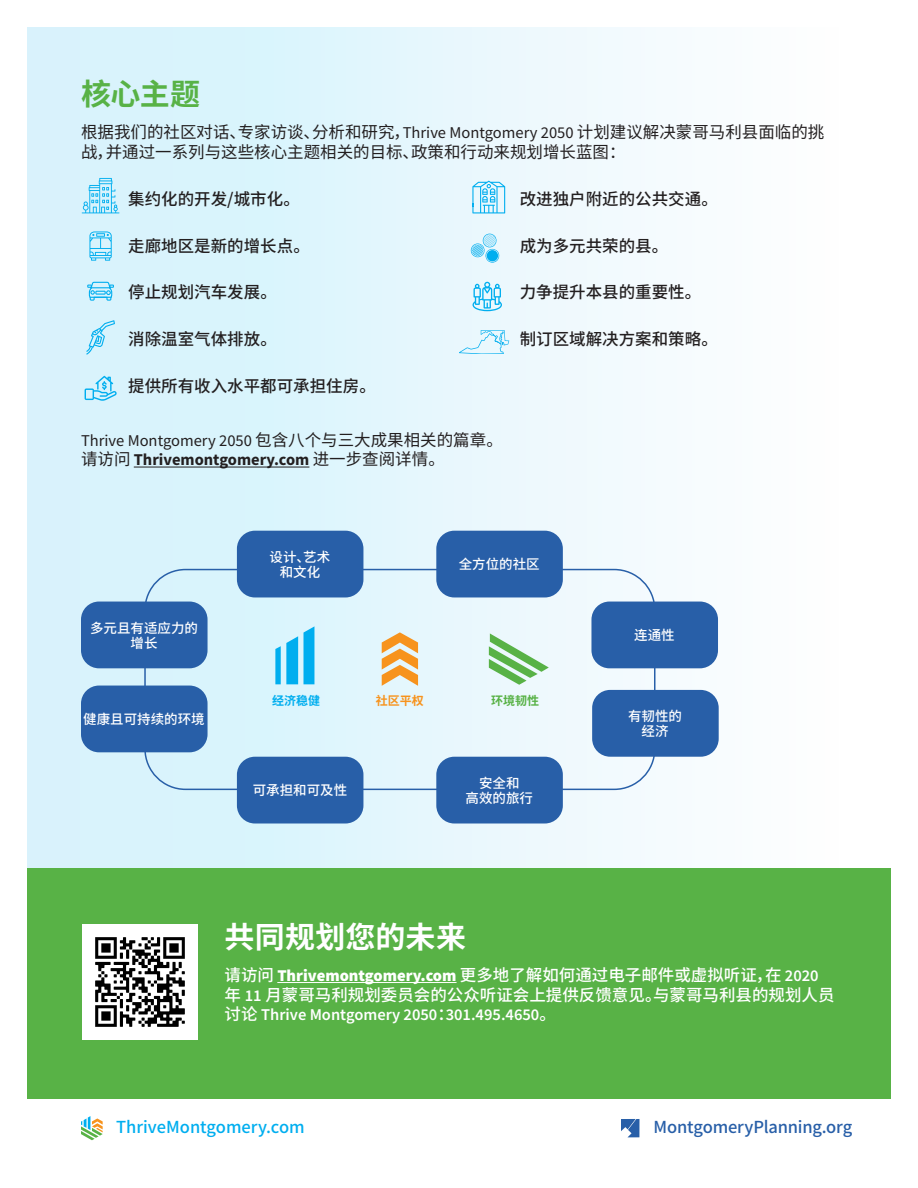
<style>
.page{position:relative;width:918px;height:1188px;background:#fff}
.page>*{position:absolute;margin:0;border:0;box-sizing:border-box;transform-origin:0 0}
.t1{font:700 30px "Noto Sans CJ Ksc";letter-spacing:.005em;color:#fff}
.t2{font:700 30px "Noto Sans CJ Ksc";color:#58b246}
.t3{font:16.5px/19.8px "Noto Sans CJ Ksc";color:#231f20}
.basic_p_icon{font:500 16.5px/19.8px "Noto Sans CJ Ksc";color:#fff}
.t4{font:500 16.5px "Noto Sans CJ Ksc";color:#231f20}
.t5{font:500 16.5px "Noto Sans CJ Ksc";letter-spacing:-.01em;color:#285fa8}
.t6{font:500 16.5px "Noto Sans CJ Ksc";color:#00aeef}
.t7{font:500 13.5px/15px "Noto Sans CJ Ksc";color:#fff;text-align:center}
.intro_p{font:700 12px "Noto Sans CJ Ksc";color:#00aeef}
.intro_p-2{font:700 12px "Noto Sans CJ Ksc";color:#f7931d}
.intro_p-3{font:700 12px "Noto Sans CJ Ksc";color:#58b246}
.s1{font-family:"Source Sans Pro"}
.s2{font-family:"Source Sans Pro";font-weight:700}
.s3{font-family:"Source Sans Pro";font-weight:900}
.s4{font-family:"Source Sans Pro";font-weight:600}
</style>
<div class="page">
<div style="left:0;top:0;width:918px;height:1188px;background:linear-gradient(to right,#cff0fb,#fff)"></div>
<hr style="left:134px;top:467px;width:175px;height:1px;background:#231f20">
<div style="left:25px;top:868px;width:893px;height:309px;background:#58b246"></div>
<svg style="left:85px;top:376px;width:32px;height:25px"></svg>
<svg style="left:86px;top:320px;width:29px;height:35px"></svg>
<svg style="left:471px;top:234px;width:29px;height:29px"></svg>
<svg style="left:487px;top:235px;width:8px;height:9px"></svg>
<svg style="left:486px;top:236px;width:8px;height:9px"></svg>
<svg style="left:473px;top:282px;width:29px;height:29px"></svg>
<svg style="left:87px;top:282px;width:27px;height:19px"></svg>
<svg style="left:459px;top:330px;width:50px;height:24px"></svg>
<svg style="left:472px;top:181px;width:33px;height:32px"></svg>
<hr style="left:277px;top:982px;width:180px;height:1px;background:#fff">
<svg style="left:82px;top:178px;width:37px;height:35px"></svg>
<svg style="left:89px;top:231px;width:23px;height:30px"></svg>
<img style="left:82px;top:925px;width:116px;height:115px">
<div style="left:14px;top:1099px;width:896px;height:89px;background:#fff"></div>
<svg style="left:621px;top:1119px;width:18px;height:18px"></svg>
<svg style="left:81px;top:1116px;width:22px;height:24px"></svg>
<div style="left:0;top:0;width:918px;height:27px;background:#fff"></div>
<div style="left:0;top:0;width:27px;height:1188px;background:#fff"></div>
<div style="left:891px;top:0;width:27px;height:1188px;background:#fff"></div>
<div style="left:436px;top:531px;width:127px;height:66px;background:#285fa8;border-radius:18px"></div>
<div style="left:237px;top:531px;width:126px;height:66px;background:#285fa8;border-radius:18px"></div>
<div style="left:436px;top:757px;width:127px;height:67px;background:#285fa8;border-radius:18px"></div>
<div style="left:237px;top:757px;width:126px;height:67px;background:#285fa8;border-radius:18px"></div>
<div style="left:591px;top:602px;width:127px;height:66px;background:#285fa8;border-radius:18px"></div>
<div style="left:81px;top:602px;width:127px;height:66px;background:#285fa8;border-radius:18px"></div>
<div style="left:592px;top:690px;width:127px;height:67px;background:#285fa8;border-radius:18px"></div>
<div style="left:81px;top:686px;width:127px;height:66px;background:#285fa8;border-radius:18px"></div>
<svg style="left:489px;top:633px;width:60px;height:52px"></svg>
<svg style="left:304px;top:626px;width:10px;height:58px"></svg>
<svg style="left:275px;top:636px;width:23px;height:48px"></svg>
<svg style="left:382px;top:632px;width:36px;height:54px"></svg>
<h2 class="t2" style="left:81px;top:77px;width:121px">核心主题</h2>
<p class="t3" style="left:81px;top:123px;width:745px">根据我们的社区对话、专家访谈、分析和研究，<span class="s1">Thrive Montgomery 2050</span> 计划建议解决蒙哥马利县面临的挑战，并通过一系列与这些核心主题相关的目标、政策和行动来规划增长蓝图：</p>
<p class="t4" style="left:128px;top:189px;width:173px">集约化的开发/城市化。</p>
<p class="t4" style="left:128px;top:236px;width:183px">走廊地区是新的增长点。</p>
<p class="t4" style="left:128px;top:283px;width:150px">停止规划汽车发展。</p>
<p class="t4" style="left:128px;top:330px;width:150px">消除温室气体排放。</p>
<p class="t4" style="left:128px;top:377px;width:249px">提供所有收入水平都可承担住房。</p>
<p class="t4" style="left:520px;top:189px;width:200px">改进独户附近的公共交通。</p>
<p class="t4" style="left:520px;top:236px;width:150px">成为多元共荣的县。</p>
<p class="t4" style="left:520px;top:283px;width:183px">力争提升本县的重要性。</p>
<p class="t4" style="left:520px;top:330px;width:200px">制订区域解决方案和策略。</p>
<p class="t3" style="left:81px;top:430px;width:423px"><span class="s1">Thrive Montgomery 2050</span> 包含八个与三大成果相关的篇章。请访问 <span class="s2">Thrivemontgomery.com</span> 进一步查阅详情。</p>
<p class="t7" style="left:90px;top:621px;width:109px">多元且有适应力的增长</p>
<p class="t7" style="left:83px;top:712px;width:123px">健康且可持续的环境</p>
<p class="t7" style="left:270px;top:550px;width:62px">设计、艺术和文化</p>
<p class="t7" style="left:459px;top:557px;width:82px">全方位的社区</p>
<p class="intro_p" style="left:272px;top:694px;width:49px">经济稳健</p>
<p class="intro_p-2" style="left:376px;top:694px;width:49px">社区平权</p>
<p class="intro_p-3" style="left:491px;top:694px;width:49px">环境韧性</p>
<p class="t7" style="left:253px;top:783px;width:96px">可承担和可及性</p>
<p class="t7" style="left:466px;top:776px;width:69px">安全和<br>高效的旅行</p>
<p class="t7" style="left:634px;top:628px;width:42px">连通性</p>
<p class="t7" style="left:628px;top:709px;width:55px">有韧性的经济</p>
<h2 class="t1" style="left:225px;top:920px;width:243px">共同规划您的未来</h2>
<p class="basic_p_icon" style="left:225px;top:965px;width:612px">请访问 <span class="s3">Thrivemontgomery.com</span> 更多地了解如何通过电子邮件或虚拟听证，在 <span class="s4">2020</span>年 <span class="s4">11</span> 月蒙哥马利规划委员会的公众听证会上提供反馈意见。与蒙哥马利县的规划人员讨论 <span class="s4">Thrive Montgomery 2050</span>：<span class="s4">301.495.4650</span>。</p>
<p class="t6" style="left:116px;top:1118px;width:190px">ThriveMontgomery.com</p>
<p class="t5" style="left:654px;top:1118px;width:200px">MontgomeryPlanning.org</p>
</div>
